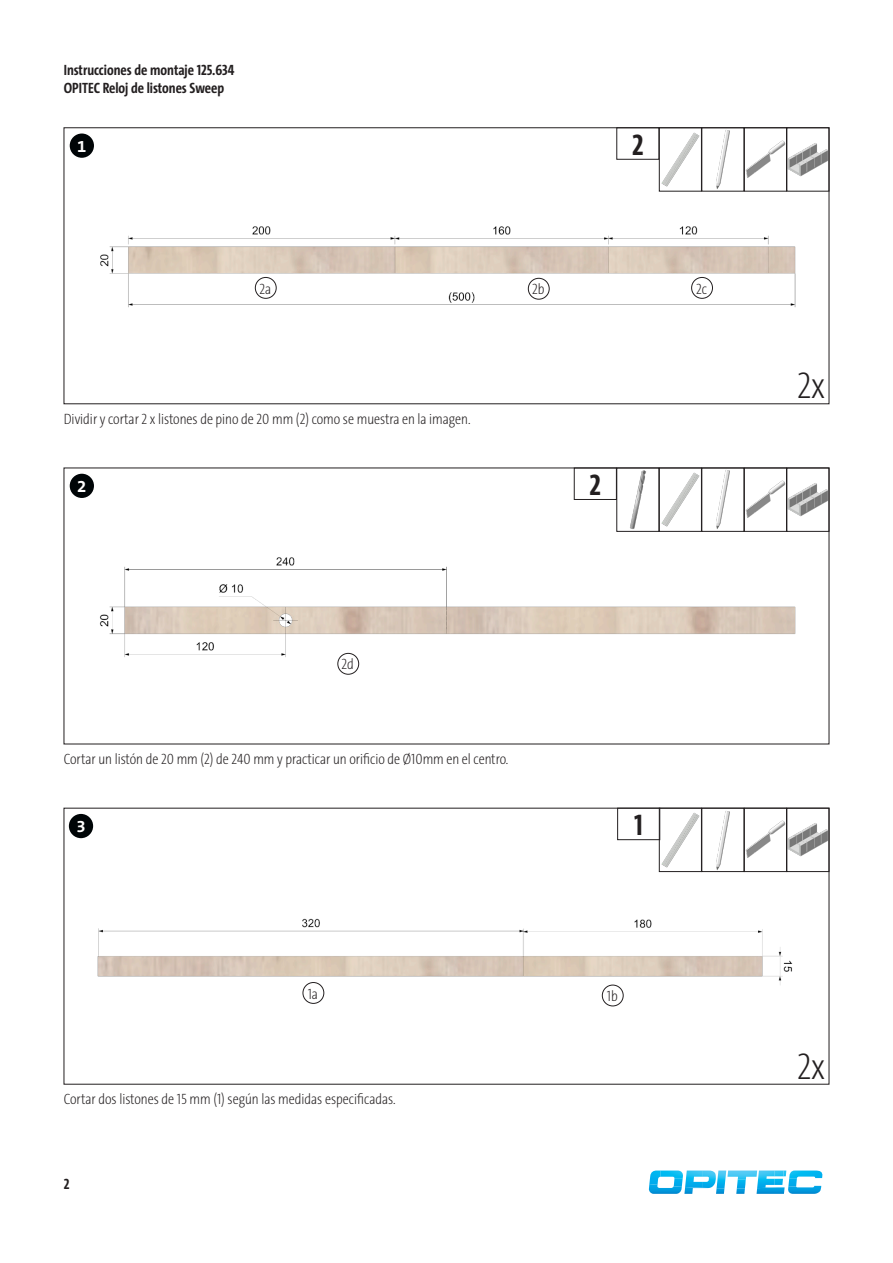
<style>
.page{position:relative;width:893px;height:1263px;background:#fff}
.page>*{position:absolute;margin:0;border:0;box-sizing:border-box;transform-origin:0 0}
.Anleitungstext-Inhalt{font:200 37.5px "The Sans Cd LF2";color:#231f20}
.Anleitungstext-Inhalt-2{font:700 30px "The Sans Cd LF7";color:#231f20}
.t1{font:700 16.8px "The Sans B W7";color:#fff}
.t2{font:200 15px "The Sans Cd LF2";color:#231f20}
.t3{font:700 15px "The Sans Cd LF7";color:#231f20}
</style>
<div class="page">
<svg style="left:648px;top:1170px;width:175px;height:24px"></svg>
<img style="left:100px;top:190px;width:727px;height:118px">
<div style="left:69px;top:133px;width:26px;height:26px;background:#000507;border-radius:50%"></div>
<div style="left:68px;top:132px;width:28px;height:27px;border:2px solid #fff;border-radius:50%"></div>
<div style="left:692px;top:277px;width:20px;height:21px;background:#fff;border-radius:50%"></div>
<div style="left:691px;top:277px;width:22px;height:21px;border:1px solid #231f20;border-radius:50%"></div>
<img style="left:789px;top:143px;width:38px;height:34px">
<img style="left:99px;top:521px;width:728px;height:154px">
<div style="left:574px;top:468px;width:43px;height:32px;border:1px solid #231f20"></div>
<div style="left:69px;top:473px;width:26px;height:26px;background:#000507;border-radius:50%"></div>
<div style="left:68px;top:472px;width:28px;height:28px;border:2px solid #fff;border-radius:50%"></div>
<div style="left:338px;top:653px;width:21px;height:21px;background:#fff;border-radius:50%"></div>
<div style="left:338px;top:653px;width:21px;height:21px;border:1px solid #231f20;border-radius:50%"></div>
<img style="left:97px;top:918px;width:696px;height:89px">
<div style="left:617px;top:808px;width:43px;height:32px;border:1px solid #231f20"></div>
<div style="left:68px;top:813px;width:26px;height:26px;background:#000507;border-radius:50%"></div>
<div style="left:67px;top:812px;width:28px;height:28px;border:2px solid #fff;border-radius:50%"></div>
<img style="left:746px;top:140px;width:39px;height:38px">
<div style="left:744px;top:128px;width:43px;height:63px;border:1px solid #231f20"></div>
<img style="left:716px;top:130px;width:14px;height:59px">
<img style="left:661px;top:132px;width:39px;height:55px">
<div style="left:659px;top:128px;width:43px;height:63px;border:1px solid #231f20"></div>
<img style="left:789px;top:823px;width:38px;height:34px">
<div style="left:787px;top:808px;width:42px;height:64px;border:1px solid #231f20"></div>
<img style="left:746px;top:820px;width:39px;height:38px">
<div style="left:744px;top:808px;width:43px;height:64px;border:1px solid #231f20"></div>
<img style="left:716px;top:811px;width:14px;height:59px">
<div style="left:702px;top:808px;width:42px;height:64px;border:1px solid #231f20"></div>
<img style="left:661px;top:812px;width:39px;height:56px">
<div style="left:659px;top:808px;width:43px;height:64px;border:1px solid #231f20"></div>
<img style="left:789px;top:483px;width:38px;height:34px">
<img style="left:746px;top:480px;width:39px;height:38px">
<div style="left:744px;top:468px;width:43px;height:63px;border:1px solid #231f20"></div>
<img style="left:713px;top:470px;width:19px;height:59px">
<img style="left:661px;top:472px;width:39px;height:57px">
<div style="left:659px;top:468px;width:43px;height:63px;border:1px solid #231f20"></div>
<div style="left:255px;top:277px;width:21px;height:21px;background:#fff;border-radius:50%"></div>
<div style="left:255px;top:277px;width:21px;height:21px;border:1px solid #231f20;border-radius:50%"></div>
<div style="left:528px;top:278px;width:21px;height:21px;background:#fff;border-radius:50%"></div>
<div style="left:528px;top:278px;width:21px;height:21px;border:1px solid #231f20;border-radius:50%"></div>
<div style="left:303px;top:982px;width:21px;height:21px;background:#fff;border-radius:50%"></div>
<div style="left:303px;top:982px;width:21px;height:21px;border:1px solid #231f20;border-radius:50%"></div>
<div style="left:602px;top:985px;width:21px;height:21px;background:#fff;border-radius:50%"></div>
<div style="left:602px;top:985px;width:21px;height:21px;border:1px solid #231f20;border-radius:50%"></div>
<img style="left:627px;top:470px;width:21px;height:59px">
<p class="t3" style="left:64px;top:60px;width:172px">Instrucciones de montaje 125.634</p>
<p class="t3" style="left:64px;top:78px;width:162px">OPITEC Reloj de listones Sweep</p>
<p class="t1" style="left:77px;top:135px;width:11px">1</p>
<p class="Anleitungstext-Inhalt-2" style="left:632px;top:125px;width:13px">2</p>
<p class="t2" style="left:259px;top:279px;width:13px">2a</p>
<p class="t2" style="left:532px;top:280px;width:14px">2b</p>
<p class="t2" style="left:64px;top:409px;width:408px">Dividir y cortar 2 x listones de pino de 20 mm (2) como se muestra en la imagen.</p>
<p class="t1" style="left:77px;top:476px;width:11px">2</p>
<p class="Anleitungstext-Inhalt-2" style="left:589px;top:466px;width:13px">2</p>
<p class="t2" style="left:696px;top:279px;width:13px">2c</p>
<p class="t2" style="left:342px;top:655px;width:14px">2d</p>
<p class="t2" style="left:64px;top:749px;width:446px">Cortar un listón de 20 mm (2) de 240 mm y practicar un orificio de Ø10mm en el centro.</p>
<p class="t1" style="left:76px;top:816px;width:11px">3</p>
<p class="Anleitungstext-Inhalt-2" style="left:634px;top:806px;width:10px">1</p>
<p class="t2" style="left:308px;top:984px;width:12px">1a</p>
<p class="t2" style="left:607px;top:986px;width:12px">1b</p>
<p class="t2" style="left:64px;top:1089px;width:334px">Cortar dos listones de 15 mm (1) según las medidas especificadas.</p>
<p class="t3" style="left:64px;top:1174px;width:7px">2</p>
<p class="Anleitungstext-Inhalt" style="left:797px;top:361px;width:29px">2x</p>
<p class="Anleitungstext-Inhalt" style="left:797px;top:1042px;width:29px">2x</p>
</div>
